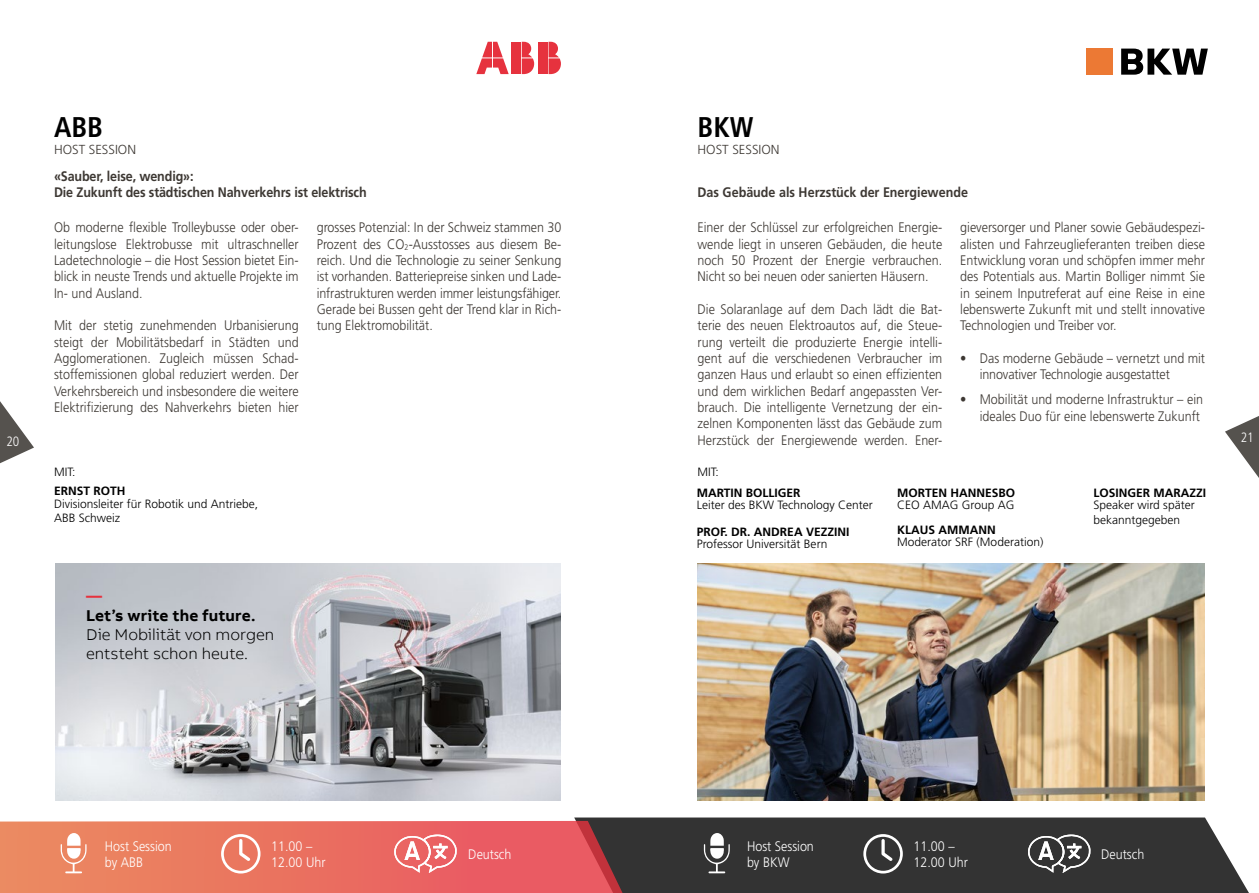
<style>
.page{position:relative;width:1259px;height:893px;background:#fff}
.page>*{position:absolute;margin:0;border:0;box-sizing:border-box;transform-origin:0 0}
.t1{font:700 condensed 28.5px "Frutiger LT Std";color:#000}
.t2{font:300 16.05px/19.2px "AB Bvoice";color:#000}
.t3{font:700 16.05px "AB Bvoice";letter-spacing:.005em;color:#000}
.t4{font:700 16.05px "AB Bvoice";color:#e6323e}
.t5{font:300 13.8px/16.4px "Frutiger LT Std";color:#3d3833;text-align:justify;scale:.91 1}
.t6{font:700 13.8px/16.4px "Frutiger LT Std";letter-spacing:-.01em;color:#3d3833;scale:.91 1}
.t7{font:300 13.8px/16.5px "Frutiger LT Std";color:#fff;scale:.91 1}
.t8{font:300 condensed 13.5px "Frutiger LT Std";color:#fff}
.t9{font:300 13.05px "Frutiger LT Std";color:#3d3833}
.t10{font:300 12px/13.5px "Frutiger LT Std";color:#000}
.t11{font:700 12px "Frutiger LT Std";color:#000}
</style>
<div class="page">
<div style="left:574px;top:817px;width:675px;height:76px;background:#333"></div>
<svg style="left:0;top:821px;width:630px;height:72px;background:#e16c5e"></svg>
<div style="left:538px;top:42px;width:9px;height:15px;background:#e6323e"></div>
<div style="left:538px;top:58px;width:9px;height:16px;background:#e6323e"></div>
<svg style="left:548px;top:42px;width:13px;height:32px"></svg>
<svg style="left:476px;top:42px;width:33px;height:32px"></svg>
<div style="left:511px;top:42px;width:10px;height:15px;background:#e6323e"></div>
<div style="left:511px;top:58px;width:10px;height:16px;background:#e6323e"></div>
<svg style="left:522px;top:42px;width:12px;height:32px"></svg>
<div style="left:1086px;top:49px;width:27px;height:26px;background:#ec7934"></div>
<svg style="left:1121px;top:49px;width:86px;height:26px"></svg>
<img style="left:697px;top:563px;width:508px;height:238px">
<svg style="left:221px;top:834px;width:39px;height:39px"></svg>
<svg style="left:394px;top:834px;width:63px;height:39px"></svg>
<svg style="left:863px;top:834px;width:40px;height:39px"></svg>
<svg style="left:1027px;top:834px;width:63px;height:39px"></svg>
<svg style="left:704px;top:833px;width:26px;height:40px"></svg>
<svg style="left:61px;top:833px;width:26px;height:40px"></svg>
<img style="left:55px;top:563px;width:506px;height:238px">
<svg style="left:55px;top:563px;width:7px;height:6px"></svg>
<svg style="left:0;top:401px;width:34px;height:63px"></svg>
<svg style="left:1225px;top:416px;width:34px;height:62px"></svg>
<h1 class="t1" style="left:54px;top:110px;width:33px">ABB</h1>
<p class="t9" style="left:54px;top:142px;width:74px">HOST SESSION</p>
<p class="t6" style="left:54px;top:168px;width:345px">«Sauber, leise, wendig»:<br>Die Zukunft des städtischen Nahverkehrs ist elektrisch</p>
<h1 class="t1" style="left:697px;top:110px;width:57px">BKW</h1>
<p class="t9" style="left:697px;top:142px;width:74px">HOST SESSION</p>
<p class="t6" style="left:697px;top:184px;width:299px">Das Gebäude als Herzstück der Energiewende</p>
<p class="t5" style="left:54px;top:220px;width:270px">Ob moderne flexible Trolleybusse oder ober&shy;leitungslose Elektrobusse mit ultraschneller Ladetechnologie – die Host Session bietet Ein&shy;blick in neuste Trends und aktuelle Projekte im In- und Ausland.</p>
<p class="t5" style="left:54px;top:318px;width:270px">Mit der stetig zunehmenden Urbanisierung steigt der Mobilitätsbedarf in Städten und Agglomerationen. Zugleich müssen Schad&shy;stoffemissionen global reduziert werden. Der Verkehrsbereich und insbesondere die weitere Elektrifizierung des Nahverkehrs bieten hier</p>
<p class="t5" style="left:697px;top:220px;width:270px">Einer der Schlüssel zur erfolgreichen Energie&shy;wende liegt in unseren Gebäuden, die heute noch 50 Prozent der Energie verbrauchen.<br>Nicht so bei neuen oder sanierten Häusern.</p>
<p class="t5" style="left:697px;top:301px;width:270px">Die Solaranlage auf dem Dach lädt die Bat&shy;terie des neuen Elektroautos auf, die Steue&shy;rung verteilt die produzierte Energie intelli&shy;gent auf die verschiedenen Verbraucher im ganzen Haus und erlaubt so einen effizienten und dem wirklichen Bedarf angepassten Ver&shy;brauch. Die intelligente Vernetzung der ein&shy;zelnen Komponenten lässt das Gebäude zum Herzstück der Energiewende werden. Ener-</p>
<p class="t5" style="left:317px;top:220px;width:270px">grosses Potenzial: In der Schweiz stammen 30<br>Prozent des CO <sub>2</sub>-Ausstosses aus diesem Be&shy;reich. Und die Technologie zu seiner Senkung ist vorhanden. Batteriepreise sinken und Lade&shy;infrastrukturen werden immer leistungsfähiger.<br>Gerade bei Bussen geht der Trend klar in Rich&shy;tung Elektromobilität.</p>
<p class="t5" style="left:960px;top:220px;width:270px">gieversorger und Planer sowie Gebäudespezi&shy;alisten und Fahrzeuglieferanten treiben diese Entwicklung voran und schöpfen immer mehr des Potentials aus. Martin Bolliger nimmt Sie in seinem Inputreferat auf eine Reise in eine lebenswerte Zukunft mit und stellt innovative Technologien und Treiber vor.</p>
<p class="t5" style="left:979px;top:350px;width:249px;text-indent:-20px">• Das moderne Gebäude – vernetzt und mit innovativer Technologie ausgestattet</p>
<p class="t5" style="left:960px;top:391px;width:268px;text-align:right">• Mobilität und moderne Infrastruktur – ein ideales Duo für eine lebenswerte Zukunft</p>
<p class="t8" style="left:6px;top:434px;width:14px">20</p>
<p class="t8" style="left:1240px;top:430px;width:14px">21</p>
<p class="t10" style="left:54px;top:465px;width:23px">Mit:</p>
<p class="t11" style="left:54px;top:484px;width:48px">Ernst Rot</p>
<p class="t11" style="left:117px;top:484px;width:10px">h</p>
<p class="t10" style="left:54px;top:498px;width:206px">Divisionsleiter für Robotik und Antriebe,<br>ABB Schweiz</p>
<p class="t4" style="left:86px;top:586px;width:18px">—</p>
<p class="t3" style="left:86px;top:605px;width:171px">Let’s write the future.</p>
<p class="t2" style="left:86px;top:625px;width:190px">Die Mobilität von morgen entsteht schon heute.</p>
<p class="t10" style="left:697px;top:465px;width:23px">Mit:</p>
<p class="t11" style="left:697px;top:486px;width:58px">Martin Boll</p>
<p class="t11" style="left:774px;top:486px;width:28px">iger</p>
<p class="t10" style="left:697px;top:498px;width:178px">Leiter des BKW Technology Center</p>
<p class="t11" style="left:697px;top:524px;width:154px">Prof. Dr. Andrea Vezzini</p>
<p class="t10" style="left:697px;top:537px;width:132px">Professor Universität Bern</p>
<p class="t11" style="left:897px;top:486px;width:117px">Morten Hannesbo</p>
<p class="t10" style="left:897px;top:498px;width:119px">CEO AMAG Group AG</p>
<p class="t11" style="left:897px;top:523px;width:100px">Klaus Ammann</p>
<p class="t10" style="left:897px;top:535px;width:148px">Moderator SRF (Moderation)</p>
<p class="t11" style="left:1093px;top:486px;width:114px">Losinger Marazzi</p>
<p class="t10" style="left:1093px;top:498px;width:103px;line-height:14.4px">Speaker wird später bekanntgegeben</p>
<p class="t7" style="left:105px;top:838px;width:75px">Host Session by ABB</p>
<p class="t7" style="left:271px;top:838px;width:61px">11.00 –<br>12.00 Uhr</p>
<p class="t7" style="left:468px;top:846px;width:49px">Deutsch</p>
<p class="t7" style="left:913px;top:838px;width:61px">11.00 –<br>12.00 Uhr</p>
<p class="t7" style="left:1101px;top:846px;width:49px">Deutsch</p>
<p class="t7" style="left:747px;top:838px;width:75px">Host Session by BKW</p>
</div>
